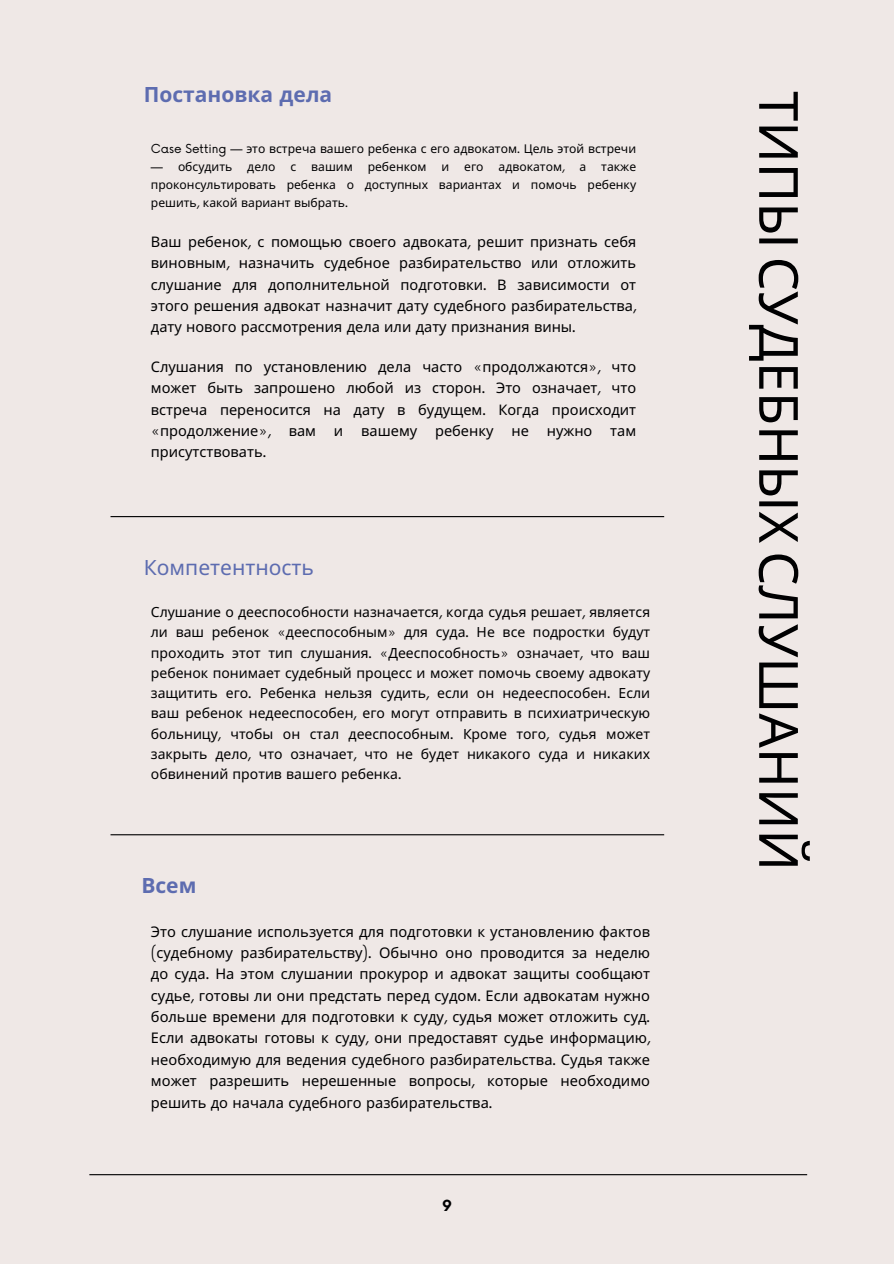
<style>
.page{position:relative;width:894px;height:1264px;background:#fff}
.page>*{position:absolute;margin:0;border:0;box-sizing:border-box;transform-origin:0 0}
.t1{font:54px "Noto Sans";color:#000001}
.t2{font:700 21px "Noto Sans";color:#5d6cb0}
.t3{font:21px "Noto Sans";color:#5d6cb0}
.t4{font:700 15px "Now";color:#000001}
.t5{font:14.7px/21.3px "Noto Sans";color:#000001;text-align:justify}
.t6{font:14.55px/21.3px "Noto Sans";color:#000001;text-align:justify}
.t7{font:13.95px/20.2px "Noto Sans";color:#000001;text-align:justify}
.t8{font:12.15px/18px "Noto Sans";color:#000001}
.s1{font-family:"Now"}
</style>
<div class="page">
<div style="left:0;top:0;width:893px;height:1263px;background:#efe8e6"></div>
<hr style="left:110px;top:516px;width:554px;height:1px;background:#000001">
<hr style="left:89px;top:1174px;width:718px;height:1px;background:#000001">
<hr style="left:110px;top:834px;width:554px;height:1px;background:#000001">
<h3 class="t2" style="left:144px;top:80px;width:190px">Постановка дела</h3>
<p class="t8" style="left:151px;top:140px;width:486px"><span class="s1">Case Setting —</span> это встреча вашего ребенка с его адвокатом<span class="s1">.</span> Цель этой встречи</p>
<p class="t8" style="left:151px;top:158px;width:486px"><span class="s1">—</span> обсудить дело с вашим ребенком и его адвокатом<span class="s1">,</span> а также проконсультировать ребенка о доступных</p>
<h3 class="t8" style="left:439px;top:176px;width:199px">вариантах и помочь ребенку</h3>
<h3 class="t8" style="left:151px;top:194px;width:198px">решить<span class="s1">,</span> какой вариант выбрать<span class="s1">.</span></h3>
<h3 class="t6" style="left:151px;top:230px;width:486px">Ваш ребенок<span class="s1">,</span> с помощью своего адвоката<span class="s1">,</span> решит признать себя виновным<span class="s1">,</span> назначить судебное разбирательство или отложить слушание для</h3>
<h3 class="t6" style="left:151px;top:273px;width:486px;text-indent:117px">дополнительной подготовки<span class="s1">.</span> В зависимости от этого решения адвокат назначит дату судебного разбирательства<span class="s1">, </span>дату нового рассмотрения дела или дату признания вины<span class="s1">.</span></h3>
<h3 class="t6" style="left:151px;top:355px;width:486px">Слушания по установлению дела часто <span class="s1">«</span>продолжаются<span class="s1">»,</span> что может быть запрошено любой</h3>
<h2 class="t6" style="left:151px;top:377px;width:486px;text-indent:254px">из сторон<span class="s1">.</span> Это означает<span class="s1">,</span> что встреча переносится на дату в будущем<span class="s1">.</span> Когда происходит <span class="s1">«</span>продолжение<span class="s1">»,</span> вам и вашему ребенку не нужно там присутствовать<span class="s1">.</span></h2>
<h1 class="t3" style="left:144px;top:552px;width:172px">Компетентность</h1>
<h2 class="t7" style="left:151px;top:601px;width:500px">Слушание о дееспособности назначается<span class="s1">,</span> когда судья решает<span class="s1">,</span> является ли ваш ребенок <span class="s1">«</span>дееспособным<span class="s1">»</span> для суда<span class="s1">.</span> Не все подростки будут проходить этот тип слушания<span class="s1">. «</span>Дееспособность<span class="s1">»</span> означает<span class="s1">,</span> что ваш ребенок понимает судебный процесс и может помочь своему адвокату защитить его<span class="s1">.</span> Ребенка нельзя судить<span class="s1">,</span> если он недееспособен<span class="s1">.</span> Если ваш ребенок недееспособен<span class="s1">,</span> его могут отправить в психиатрическую больницу<span class="s1">,</span> чтобы он стал дееспособным<span class="s1">.</span> Кроме того<span class="s1">,</span> судья может закрыть дело<span class="s1">,</span> что означает<span class="s1">,</span> что не будет никакого суда и никаких</h2>
<h3 class="t7" style="left:151px;top:763px;width:252px">обвинений против вашего ребенка<span class="s1">.</span></h3>
<h2 class="t2" style="left:141px;top:870px;width:57px">Всем</h2>
<p class="t5" style="left:151px;top:920px;width:500px">Это слушание используется для подготовки к установлению фактов <span class="s1">(</span>судебному разбирательству<span class="s1">).</span> Обычно оно проводится за неделю до суда<span class="s1">.</span> На этом слушании прокурор и адвокат защиты сообщают судье<span class="s1">,</span> готовы ли они предстать перед судом<span class="s1">.</span> Если адвокатам нужно больше времени для подготовки к суду<span class="s1">,</span> судья может отложить суд<span class="s1">.<br></span>Если адвокаты готовы к суду<span class="s1">,</span> они предоставят судье информацию<span class="s1">, </span>необходимую для ведения судебного разбирательства<span class="s1">.</span> Судья также может разрешить нерешенные вопросы<span class="s1">,</span> которые необходимо решить до начала судебного разбирательства<span class="s1">.</span></p>
<p class="t4" style="left:442px;top:1197px;width:11px">9</p>
<h2 class="t1" style="left:816px;top:91px;width:781px;rotate:90deg">ТИПЫСУДЕБНЫХСЛУШАНИЙ</h2>
</div>
